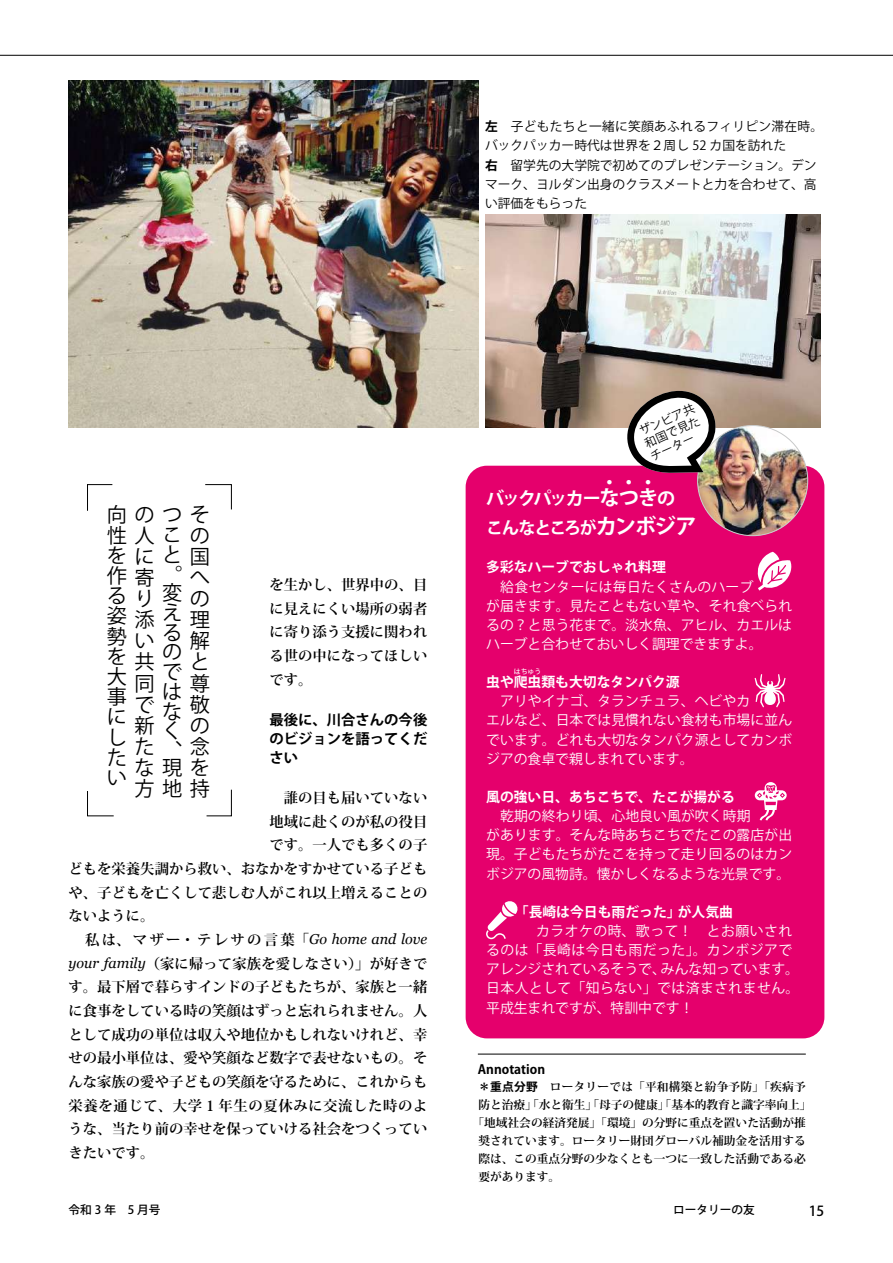
<style>
.page{position:relative;width:893px;height:1263px;background:#fff}
.page>*{position:absolute;margin:0;border:0;box-sizing:border-box;transform-origin:0 0}
.t1{font:20.25px/21px "Koz Go Pro";color:#000}
.t2{font:700 18px "Koz Go Pro";letter-spacing:-.12em;color:#fff}
.t3{font:700 16.95px "Koz Go Pro";letter-spacing:-.075em;color:#fff}
.t4{font:700 14.4px/23.7px "Koz Min Pro";color:#000;text-align:justify}
.t5{font:700 14.4px "Koz Min Pro";letter-spacing:.16em;color:#000}
.t6{font:700 14.4px/19.2px "Koz Go Std";color:#000;text-align:justify}
.t7{font:700 14.4px "Koz Min Pro";letter-spacing:.045em;color:#000}
.t8{font:13.8px/19.2px "Koz Go Pro";letter-spacing:.005em;color:#fff}
.t9{font:13.8px/19.2px "Koz Go Pro";letter-spacing:.035em;color:#fff}
.t10{font:700 13.8px "Koz Go Pro";color:#fff}
.t11{font:500 13.8px "Koz Go Pro";color:#000}
.t12{font:12.75px/19.2px "Koz Go Pro";color:#000}
.t13{font:700 12.75px "Koz Go Pro";color:#000}
.t14{font:700 11.7px "Koz Min Std";color:#000}
.t15{font:700 11.7px "Koz Min Std";letter-spacing:.02em;color:#000}
.t16{font:500 11.7px "Koz Go Pro";color:#000}
.t17{font:11.7px/13.8px "Koz Go Pro";color:#000;text-align:justify}
.t18{font:10.05px "Kenten Generic";color:#fff}
.t19{font:700 6.9px "Koz Go Pro";color:#fff}
.s1{font-weight:700}
.s2{font-family:"Georgia";font-weight:400;font-style:italic}
.s3{font-size:21.3px}
.s4{font-size:20.25px}
.s5{font-family:"Koz Go Pro"}
</style>
<div class="page">
<hr style="left:0;top:55px;width:893px;height:1px;background:#000">
<img style="left:485px;top:215px;width:335px;height:212px">
<img style="left:69px;top:81px;width:410px;height:346px">
<svg style="left:205px;top:484px;width:27px;height:26px"></svg>
<svg style="left:87px;top:791px;width:27px;height:25px"></svg>
<svg style="left:206px;top:789px;width:26px;height:27px"></svg>
<svg style="left:87px;top:484px;width:26px;height:27px"></svg>
<div style="left:466px;top:466px;width:358px;height:572px;background:#e5006c;border-radius:21px"></div>
<img style="left:698px;top:425px;width:110px;height:111px;border-radius:55px">
<svg style="left:620px;top:386px;width:101px;height:87px"></svg>
<svg style="left:755px;top:674px;width:31px;height:33px"></svg>
<svg style="left:757px;top:552px;width:35px;height:38px"></svg>
<svg style="left:755px;top:782px;width:32px;height:38px"></svg>
<svg style="left:486px;top:901px;width:32px;height:38px"></svg>
<hr style="left:478px;top:1054px;width:328px;height:1px;background:#000">
<p class="t12" style="left:485px;top:117px;width:340px"><span class="s1">左</span>　子どもたちと一緒に笑顔あふれるフィリピン滞在時。バックパッカー時代は世界を２周し 52 カ国を訪れた<br><span class="s1">右</span>　留学先の大学院で初めてのプレゼンテーション。デンマーク、ヨルダン出身のクラスメートと力を合わせて、高い評価をもらった</p>
<h1 class="t1" style="left:107px;top:505px;width:74px;line-height:20.2px">向<br>性人こをに<br>作<br>る<br>姿<br>勢<br>を<br>大<br>事<br>に<br>し<br>た<br>い</h1>
<h1 class="t1" style="left:135px;top:505px;width:75px">のつそ</h1>
<h1 class="t1" style="left:190px;top:526px;width:21px">の国への理解と尊敬の念</h1>
<h1 class="t1" style="left:162px;top:545px;width:21px;line-height:19.6px">と。変えるのではなく、</h1>
<h1 class="t1" style="left:162px;top:757px;width:48px">現を</h1>
<h1 class="t1" style="left:135px;top:568px;width:76px">寄<br>り<br>添<br>い<br>共<br>同<br>で<br>新<br>た<br>な<br>方地持</h1>
<p class="t4" style="left:269px;top:572px;width:159px">を生かし、世界中の、目に見えにくい場所の弱者に寄り添う支援に関われる世の中になってほしいです。</p>
<p class="t6" style="left:269px;top:711px;width:159px">最後に、川合さんの今後のビジョンを語ってください</p>
<p class="t4" style="left:284px;top:785px;width:145px">誰の目も届いていない</p>
<p class="t4" style="left:269px;top:809px;width:159px">地域に赴くのが私の役目</p>
<p class="t4" style="left:269px;top:832px;width:159px">です。一人でも多くの子</p>
<p class="t4" style="left:69px;top:856px;width:360px">どもを栄養失調から救い、おなかをすかせている子ども</p>
<p class="t4" style="left:69px;top:880px;width:360px">や、子どもを亡くして悲しむ人がこれ以上増えることの</p>
<p class="t4" style="left:69px;top:903px;width:88px">ないように。</p>
<p class="t5" style="left:69px;top:929px;width:360px">　私は、マザー・テレサの言葉「<span class="s2">Go home and love</span></p>
<p class="t4" style="left:69px;top:951px;width:360px"><span class="s2">your family</span>（家に帰って家族を愛しなさい）」が好きで</p>
<p class="t4" style="left:69px;top:974px;width:360px">す。最下層で暮らすインドの子どもたちが、家族と一緒</p>
<p class="t4" style="left:69px;top:998px;width:360px">に食事をしている時の笑顔はずっと忘れられません。人</p>
<p class="t4" style="left:69px;top:1022px;width:360px">として成功の単位は収入や地位かもしれないけれど、幸</p>
<p class="t4" style="left:69px;top:1045px;width:360px">せの最小単位は、愛や笑顔など数字で表せないもの。そ</p>
<p class="t4" style="left:69px;top:1069px;width:360px">んな家族の愛や子どもの笑顔を守るために、これからも</p>
<p class="t7" style="left:69px;top:1095px;width:360px">栄養を通じて、大学 1 年生の夏休みに交流した時のよ</p>
<p class="t4" style="left:69px;top:1116px;width:360px">うな、当たり前の幸せを保っていける社会をつくってい</p>
<p class="t4" style="left:69px;top:1140px;width:88px">きたいです。</p>
<p class="t17" style="left:637px;top:425px;width:61px;rotate:-24deg">ザンビア共和国で見たチーター</p>
<p class="t18" style="left:604px;top:477px;width:50px">444</p>
<p class="t3" style="left:486px;top:517px;width:212px">こんなところが<span class="s3">カンボジア</span></p>
<p class="t10" style="left:486px;top:558px;width:181px">多彩なハーブでおしゃれ料理</p>
<p class="t8" style="left:486px;top:577px;width:308px">　給食センターには毎日たくさんのハーブ<br>が届きます。見たこともない草や、それ食べられるの？と思う花まで。淡水魚、アヒル、カエルはハーブと合わせておいしく調理できますよ。</p>
<p class="t10" style="left:486px;top:673px;width:195px">虫や爬虫類も大切なタンパク源</p>
<p class="t2" style="left:486px;top:487px;width:191px">バックパッカー<span class="s4">なつき</span>の</p>
<p class="t19" style="left:514px;top:667px;width:29px">はちゅう</p>
<p class="t8" style="left:486px;top:692px;width:307px">　アリやイナゴ、タランチュラ、ヘビやカ<br>エルなど、日本では見慣れない食材も市場に並んでいます。どれも大切なタンパク源としてカンボジアの食卓で親しまれています。</p>
<p class="t10" style="left:486px;top:788px;width:250px">風の強い日、あちこちで、たこが揚がる</p>
<p class="t8" style="left:486px;top:807px;width:307px">　乾期の終わり頃、心地良い風が吹く時期<br>があります。そんな時あちこちでたこの露店が出現。子どもたちがたこを持って走り回るのはカンボジアの風物詩。懐かしくなるような光景です。</p>
<p class="t10" style="left:515px;top:903px;width:220px">「長崎は今日も雨だった」が人気曲</p>
<p class="t9" style="left:486px;top:922px;width:314px;text-indent:36px">　カラオケの時、歌って！　とお願いされるのは「長崎は今日も雨だった」。カンボジアでアレンジされているそうで、みんな知っています。日本人として「知らない」では済まされません。平成生まれですが、特訓中です！</p>
<p class="t13" style="left:478px;top:1061px;width:69px">Annotation</p>
<p class="t15" style="left:478px;top:1079px;width:329px"><span class="s5">＊重点分野</span>　ロータリーでは「平和構築と紛争予防」「疾病予</p>
<p class="t14" style="left:478px;top:1097px;width:335px">防と治療」「水と衛生」「母子の健康」「基本的教育と識字率向上」</p>
<p class="t14" style="left:472px;top:1115px;width:335px">「地域社会の経済発展」「環境」の分野に重点を置いた活動が推</p>
<p class="t14" style="left:478px;top:1133px;width:329px">奨されています。ロータリー財団グローバル補助金を活用する</p>
<p class="t14" style="left:478px;top:1151px;width:329px">際は、この重点分野の少なくとも一つに一致した活動である必</p>
<p class="t14" style="left:478px;top:1169px;width:83px">要があります。</p>
<p class="t16" style="left:69px;top:1202px;width:94px">令和 3 年　5 月号</p>
<p class="t16" style="left:673px;top:1202px;width:83px">ロータリーの友</p>
<p class="t11" style="left:809px;top:1202px;width:17px">15</p>
</div>
